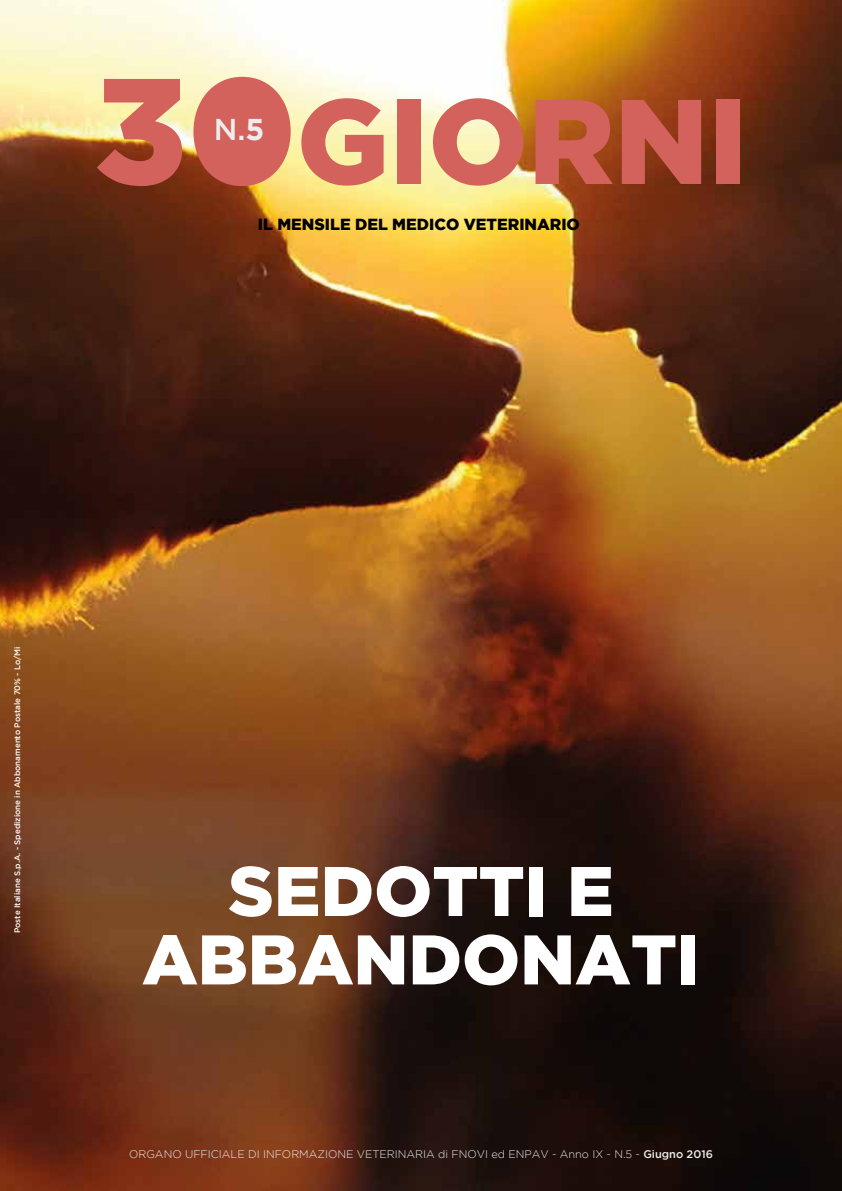
<style>
.page{position:relative;width:842px;height:1191px;background:#fff}
.page>*{position:absolute;margin:0;border:0;box-sizing:border-box;transform-origin:0 0}
.t1{font:900 120px "Gotham";color:#d4625c}
.t2{font:900 70px/68.4px "Gotham";color:#fff;text-align:center}
.t3{font:500 30px "Gotham";color:#ededed}
.t4{font:900 16px "Gotham";color:#000}
.t5{font:300 11px "Gotham";color:#ededed}
.t6{font:500 8px "Gotham";color:#fff}
.s1{font-size:150px}
.s2{font-weight:700}
.s3{font-weight:500}
</style>
<div class="page">
<img style="left:0;top:0;width:842px;height:1191px">
<div style="left:210px;top:97px;width:64px;height:67px;background:#d4625c;border-radius:50%"></div>
<div style="left:209px;top:97px;width:65px;height:67px;border:1px solid #d4625c;border-radius:50%"></div>
<h1 class="t1" style="left:94px;top:72px;width:655px"><span class="s1">30</span>GIORNI</h1>
<h3 class="t3" style="left:214px;top:113px;width:52px">N.<span class="s2">5</span></h3>
<h3 class="t4" style="left:258px;top:215px;width:324px">IL MENSILE DEL MEDICO VETERINARIO</h3>
<p class="t6" style="left:13px;top:933px;width:288px;rotate:-90deg">Poste Italiane S.p.A. - Spedizione in Abbonamento Postale 70% - Lo/Mi</p>
<h2 class="t2" style="left:142px;top:855px;width:559px">SEDOTTI E<br>ABBANDONATI</h2>
<p class="t5" style="left:129px;top:1148px;width:585px">ORGANO UFFICIALE DI INFORMAZIONE VETERINARIA di FNOVI ed ENPAV - Anno IX - N.5 - <span class="s3">Giugno 2016</span></p>
</div>
